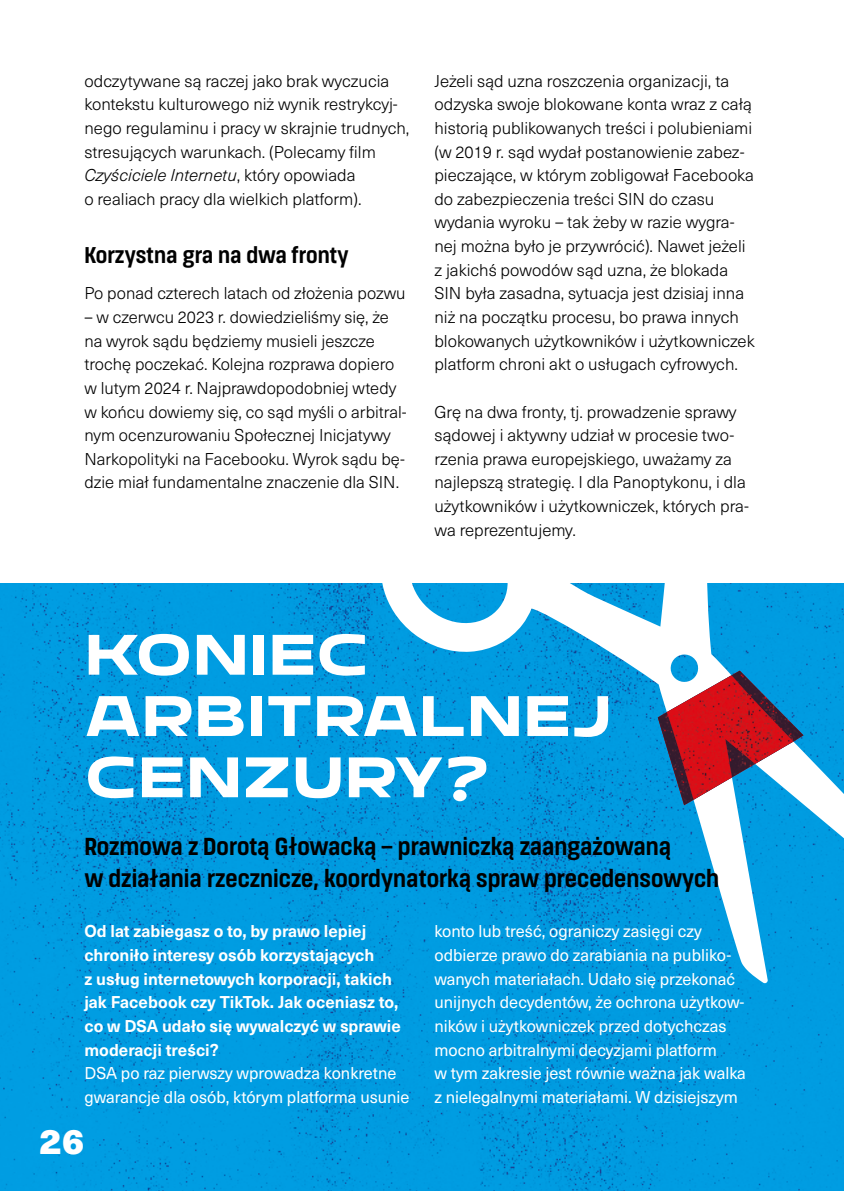
<style>
.page{position:relative;width:844px;height:1191px;background:#fff}
.page>*{position:absolute;margin:0;border:0;box-sizing:border-box;transform-origin:0 0}
.t1{font:61.25px/61.2px "Nordt";color:#fff}
.t2{font:900 35px "Neue Haas Unica Pro";color:#fff}
.t3{font:700 24.5px/31.5px "Masifa Nr";color:#000}
.t4{font:700 22.75px "Masifa Nr";color:#000}
.t5{font:300 16.8px/23.6px "Neue Haas Unica Pro";color:#000}
.t6{font:16.8px/23.6px "Neue Haas Unica Pro";color:#fff}
.t7{font:700 16.8px/23.6px "Neue Haas Unica Pro";color:#fff}
.s1{font-style:italic}
</style>
<div class="page">
<img style="left:0;top:583px;width:843px;height:608px">
<svg style="left:376px;top:583px;width:416px;height:129px;fill:#009ce1"></svg>
<svg style="left:657px;top:670px;width:186px;height:314px"></svg>
<img style="left:666px;top:675px;width:127px;height:124px">
<p class="t5" style="left:84px;top:69px;width:326px">odczytywane są raczej jako brak wyczucia kontekstu kulturowego niż wynik restrykcyj&shy;nego regulaminu i pracy w skrajnie trudnych, stresujących warunkach. (Polecamy film <span class="s1">Czyściciele Internetu</span>, który opowiada<br>o realiach pracy dla wielkich platform).</p>
<h3 class="t4" style="left:84px;top:241px;width:266px">Korzystna gra na dwa fronty</h3>
<p class="t5" style="left:84px;top:282px;width:322px">Po ponad czterech latach od złożenia pozwu</p>
<p class="t5" style="left:84px;top:305px;width:324px">– w czerwcu 2023 r. dowiedzieliśmy się, że na wyrok sądu będziemy musieli jeszcze trochę poczekać. Kolejna rozprawa dopiero w lutym 2024 r. Najprawdopodobniej wtedy w końcu dowiemy się, co sąd myśli o arbitral&shy;nym ocenzurowaniu Społecznej Inicjatywy Narkopolityki na Facebooku. Wyrok sądu bę&shy;dzie miał fundamentalne znaczenie dla SIN.</p>
<p class="t5" style="left:434px;top:69px;width:322px">Jeżeli sąd uzna roszczenia organizacji, ta odzyska swoje blokowane konta wraz z całą historią publikowanych treści i polubieniami (w 2019 r. sąd wydał postanowienie zabez&shy;pieczające, w którym zobligował Facebooka do zabezpieczenia treści SIN do czasu wydania wyroku – tak żeby w razie wygra&shy;nej można było je przywrócić). Nawet jeżeli z jakichś powodów sąd uzna, że blokada SIN była zasadna, sytuacja jest dzisiaj inna niż na początku procesu, bo prawa innych blokowanych użytkowników i użytkowniczek platform chroni akt o usługach cyfrowych.</p>
<p class="t5" style="left:434px;top:400px;width:316px">Grę na dwa fronty, tj. prowadzenie sprawy sądowej i aktywny udział w procesie two&shy;rzenia prawa europejskiego, uważamy za najlepszą strategię. I dla Panoptykonu, i dla użytkowników i użytkowniczek, których pra&shy;wa reprezentujemy.</p>
<h1 class="t1" style="left:84px;top:624px;width:529px">KONIEC<br>ARBITRALNEJ<br>CENZURY?</h1>
<h3 class="t3" style="left:84px;top:831px;width:636px">Rozmowa z Dorotą Głowacką – prawniczką zaangażowaną<br>w działania rzecznicze, koordynatorką spraw precedensowych</h3>
<p class="t7" style="left:84px;top:920px;width:318px">Od lat zabiegasz o to, by prawo lepiej chroniło interesy osób korzystających<br>z usług internetowych korporacji, takich jak Facebook czy TikTok. Jak oceniasz to, co w DSA udało się wywalczyć w sprawie moderacji treści?</p>
<p class="t6" style="left:84px;top:1061px;width:326px">DSA po raz pierwszy wprowadza konkretne gwarancje dla osób, którym platforma usunie</p>
<h2 class="t2" style="left:39px;top:1119px;width:47px">26</h2>
<p class="t6" style="left:434px;top:920px;width:313px">konto lub treść, ograniczy zasięgi czy odbierze prawo do zarabiania na publiko&shy;wanych materiałach. Udało się przekonać unijnych decydentów, że ochrona użytkow&shy;ników i użytkowniczek przed dotychczas mocno arbitralnymi decyzjami platform<br>w tym zakresie jest równie ważna jak walka z nielegalnymi materiałami. W dzisiejszym</p>
</div>
